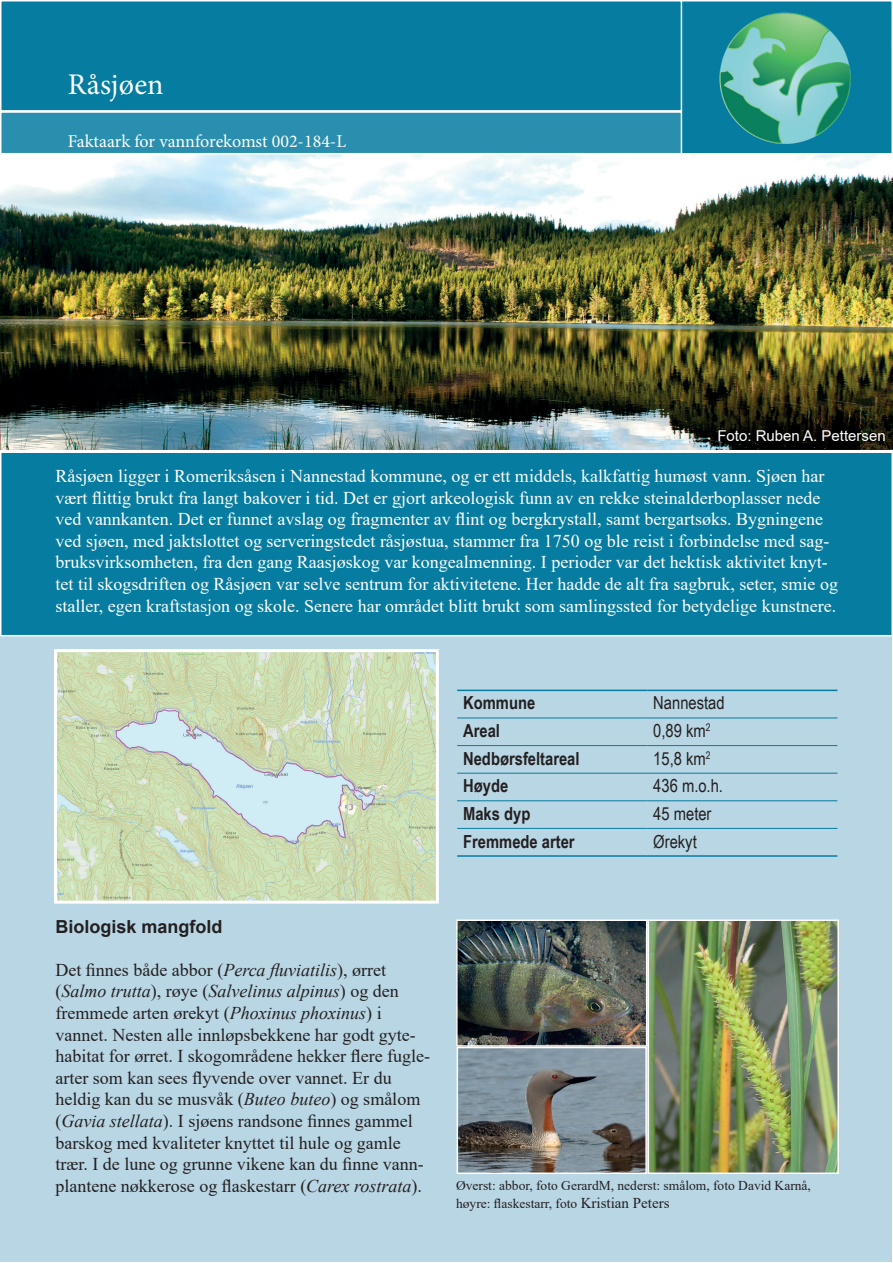
<style>
.page{position:relative;width:893px;height:1263px;background:#fff}
.page>*{position:absolute;margin:0;border:0;box-sizing:border-box;transform-origin:0 0}
.t1{font:30px "Minion Pro";letter-spacing:.005em;color:#fff}
.t2{font:18px/21.6px "Times New Roman";color:#fff}
.t3{font:18px/21.6px "Times New Roman";color:#231f20}
.t4{font:700 18px "Arial Narrow";color:#231f20}
.t5{font:18px "Arial Narrow";color:#231f20}
.t6{font:18px "Minion Pro";letter-spacing:-.005em;color:#fff}
.t7{font:700 18px "Arial";color:#231f20}
.t8{font:15px "Arial";color:#fff}
.t9{font:13.5px/18px "Times New Roman";color:#231f20}
.s1{font-style:italic}
.s2{font-size:15px}
</style>
<div class="page">
<div style="left:1px;top:636px;width:891px;height:626px;background:#b9d6e4"></div>
<div style="left:681px;top:1px;width:211px;height:153px;background:#067ca0"></div>
<img style="left:720px;top:13px;width:131px;height:131px">
<div style="left:680px;top:0;width:213px;height:155px;border:2px solid #fff"></div>
<div style="left:1px;top:452px;width:891px;height:184px;background:#067ca0"></div>
<div style="left:0;top:451px;width:893px;height:185px;border:2px solid #fff"></div>
<div style="left:1px;top:1px;width:680px;height:110px;background:#067ca0"></div>
<div style="left:0;top:0;width:682px;height:112px;border:2px solid #fff"></div>
<div style="left:1px;top:112px;width:680px;height:42px;background:#2a8faf"></div>
<div style="left:0;top:111px;width:682px;height:43px;border:2px solid #fff"></div>
<img style="left:0;top:153px;width:893px;height:297px">
<hr style="left:457px;top:690px;width:190px;height:1px;background:#067ca0">
<hr style="left:647px;top:690px;width:190px;height:1px;background:#067ca0">
<hr style="left:457px;top:855px;width:190px;height:2px;background:#067ca0">
<hr style="left:647px;top:855px;width:190px;height:2px;background:#067ca0">
<hr style="left:457px;top:718px;width:190px;height:1px;background:#067ca0">
<hr style="left:647px;top:718px;width:190px;height:1px;background:#067ca0">
<hr style="left:457px;top:745px;width:190px;height:1px;background:#067ca0">
<hr style="left:647px;top:745px;width:190px;height:1px;background:#067ca0">
<hr style="left:457px;top:773px;width:190px;height:1px;background:#067ca0">
<hr style="left:647px;top:773px;width:190px;height:1px;background:#067ca0">
<hr style="left:457px;top:800px;width:190px;height:1px;background:#067ca0">
<hr style="left:647px;top:800px;width:190px;height:1px;background:#067ca0">
<hr style="left:457px;top:828px;width:190px;height:1px;background:#067ca0">
<hr style="left:647px;top:828px;width:190px;height:1px;background:#067ca0">
<img style="left:58px;top:653px;width:377px;height:247px">
<div style="left:54px;top:649px;width:385px;height:255px;border:3px solid #fff"></div>
<img style="left:459px;top:920px;width:377px;height:253px">
<div style="left:456px;top:919px;width:191px;height:128px;border:2px solid #fff"></div>
<div style="left:648px;top:919px;width:191px;height:255px;border:2px solid #fff"></div>
<div style="left:457px;top:1047px;width:190px;height:127px;border:2px solid #fff"></div>
<h1 class="t1" style="left:68px;top:64px;width:97px">Råsjøen</h1>
<p class="t6" style="left:68px;top:130px;width:280px">Faktaark for vannforekomst 002-184-L</p>
<p class="t8" style="left:717px;top:426px;width:170px">Foto: Ruben A. Pettersen</p>
<p class="t2" style="left:56px;top:465px;width:784px">Råsjøen ligger i Romeriksåsen i Nannestad kommune, og er ett middels, kalkfattig humøst vann. Sjøen har vært flittig brukt fra langt bakover i tid. Det er gjort arkeologisk funn av en rekke steinalderboplasser nede ved vannkanten. Det er funnet avslag og fragmenter av flint og bergkrystall, samt bergartsøks. Bygningene ved sjøen, med jaktslottet og serveringstedet råsjøstua, stammer fra 1750 og ble reist i forbindelse med sag&shy;bruksvirksomheten, fra den gang Raasjøskog var kongealmenning. I perioder var det hektisk aktivitet knyt&shy;tet til skogsdriften og Råsjøen var selve sentrum for aktivitetene. Her hadde de alt fra sagbruk, seter, smie og staller, egen kraftstasjon og skole. Senere har området blitt brukt som samlingssted for betydelige kunstnere.</p>
<p class="t4" style="left:463px;top:689px;width:74px">Kommune</p>
<p class="t5" style="left:653px;top:690px;width:73px">Nannestad</p>
<p class="t4" style="left:463px;top:717px;width:38px">Areal</p>
<p class="t5" style="left:653px;top:717px;width:59px">0,89 km<sup>2</sup></p>
<p class="t4" style="left:463px;top:745px;width:118px">Nedbørsfeltareal</p>
<p class="t5" style="left:653px;top:745px;width:59px">15,8 km<sup>2</sup></p>
<p class="t4" style="left:463px;top:772px;width:47px">Høyde</p>
<p class="t5" style="left:653px;top:773px;width:71px">436 m.o.h.</p>
<p class="t4" style="left:463px;top:800px;width:69px">Maks dyp</p>
<p class="t5" style="left:653px;top:800px;width:60px">45 meter</p>
<p class="t4" style="left:463px;top:827px;width:113px">Fremmede arter</p>
<p class="t5" style="left:653px;top:828px;width:45px">Ørekyt</p>
<p class="t7" style="left:55px;top:913px;width:169px">Biologisk mangfold</p>
<p class="t3" style="left:55px;top:958px;width:376px">Det finnes både abbor (<span class="s1">Perca fluviatilis</span>), ørret (<span class="s1">Salmo trutta</span>), røye (<span class="s1">Salvelinus alpinus</span>) og den fremmede arten ørekyt (<span class="s1">Phoxinus phoxinus</span>) i vannet. Nesten alle innløpsbekkene har godt gyte&shy;habitat for ørret. I skogområdene hekker flere fugle&shy;arter som kan sees flyvende over vannet. Er du heldig kan du se musvåk (<span class="s1">Buteo buteo</span>) og smålom (<span class="s1">Gavia stellata</span>). I sjøens randsone finnes gammel barskog med kvaliteter knyttet til hule og gamle trær. I de lune og grunne vikene kan du finne vann&shy;plantene nøkkerose og flaskestarr (<span class="s1">Carex rostrata</span>).</p>
<p class="t9" style="left:456px;top:1176px;width:356px">Øverst: abbor, foto GerardM, nederst: smålom, foto David Karnå, høyre: flaskestarr, foto <span class="s2">Kristian Peters</span></p>
</div>
